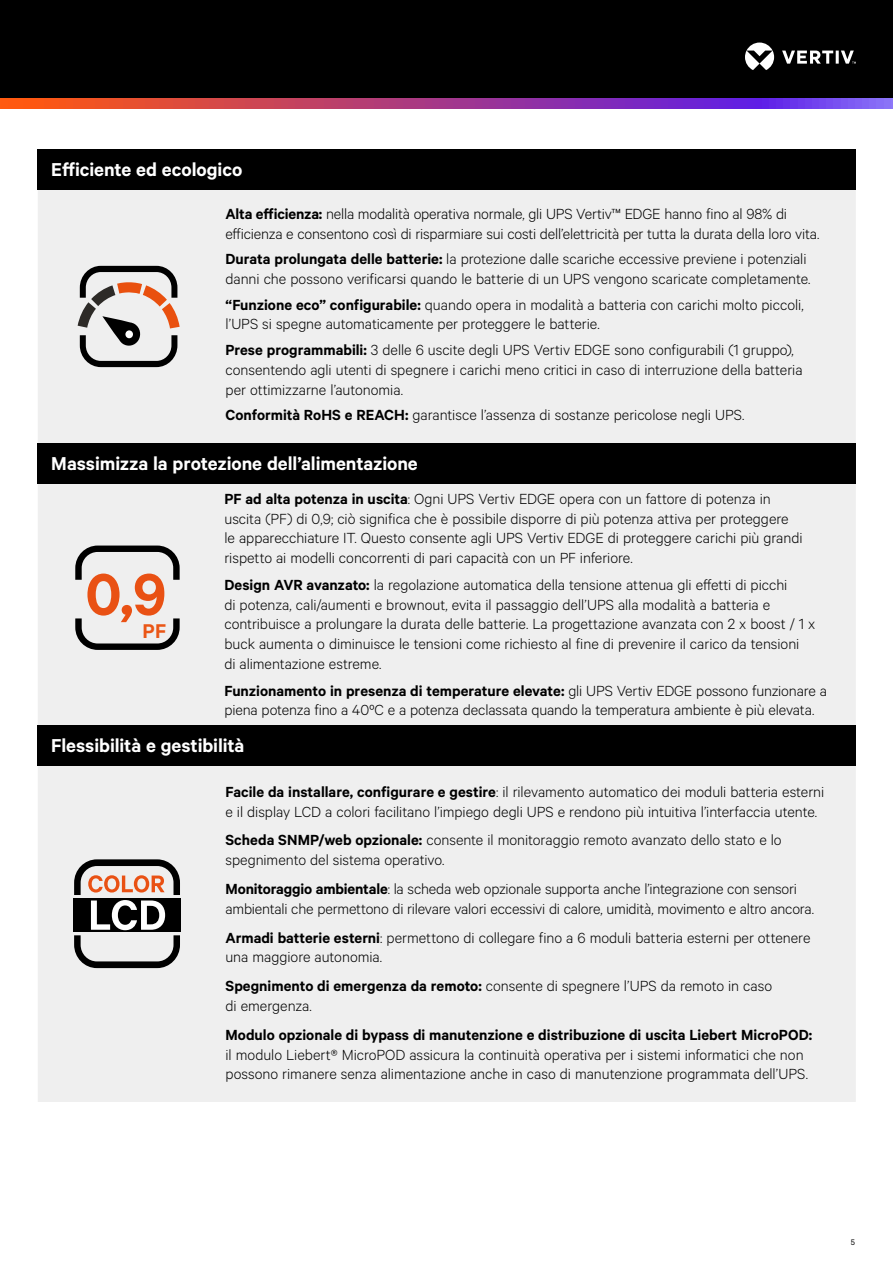
<style>
.page{position:relative;width:893px;height:1263px;background:#fff}
.page>*{position:absolute;margin:0;border:0;box-sizing:border-box;transform-origin:0 0}
.t1{font:600 66.3px "Calibre";color:#e95114}
.t2{font:600 22.35px "Calibre";color:#ea5616}
.t3{font:600 21px "Calibre";letter-spacing:-.005em;color:#fff}
.t4{font:300 16.5px/19.8px "Calibre";letter-spacing:-.005em;color:#000}
.t5{font:600 16.5px "Calibre";color:#000}
.t6{font:9px "Calibre";color:#000}
.s1{font-weight:600}
</style>
<div class="page">
<div style="left:0;top:0;width:893px;height:108px;background:#000"></div>
<svg style="left:745px;top:43px;width:111px;height:27px"></svg>
<svg style="left:0;top:98px;width:893px;height:11px"></svg>
<div style="left:38px;top:176px;width:818px;height:926px;background:#efefef"></div>
<div style="left:38px;top:149px;width:818px;height:41px;background:#000"></div>
<div style="left:38px;top:443px;width:818px;height:41px;background:#000"></div>
<div style="left:38px;top:725px;width:818px;height:41px;background:#000"></div>
<svg style="left:78px;top:266px;width:102px;height:101px"></svg>
<svg style="left:75px;top:545px;width:105px;height:35px"></svg>
<svg style="left:75px;top:618px;width:105px;height:32px"></svg>
<svg style="left:74px;top:859px;width:106px;height:109px"></svg>
<p class="t3" style="left:51px;top:157px;width:192px">Efficiente ed ecologico</p>
<p class="t4" style="left:225px;top:203px;width:595px"><span class="s1">Alta efficienza:</span> nella modalità operativa normale, gli UPS Vertiv™ EDGE hanno fino al 98% di efficienza e consentono così di risparmiare sui costi dell’elettricità per tutta la durata della loro vita.</p>
<p class="t4" style="left:225px;top:248px;width:587px"><span class="s1">Durata prolungata delle batterie:</span> la protezione dalle scariche eccessive previene i potenziali danni che possono verificarsi quando le batterie di un UPS vengono scaricate completamente.</p>
<p class="t4" style="left:225px;top:294px;width:580px"><span class="s1">“Funzione eco” configurabile:</span> quando opera in modalità a batteria con carichi molto piccoli, l’UPS si spegne automaticamente per proteggere le batterie.</p>
<p class="t4" style="left:225px;top:339px;width:579px"><span class="s1">Prese programmabili:</span> 3 delle 6 uscite degli UPS Vertiv EDGE sono configurabili (1 gruppo), consentendo agli utenti di spegnere i carichi meno critici in caso di interruzione della batteria per ottimizzarne l’autonomia.</p>
<p class="t4" style="left:225px;top:404px;width:521px"><span class="s1">Conformità RoHS e REACH:</span> garantisce l’assenza di sostanze pericolose negli UPS.</p>
<p class="t3" style="left:51px;top:451px;width:368px">Massimizza la protezione dell’alimentazione</p>
<h1 class="t1" style="left:85px;top:555px;width:83px">0,9</h1>
<h2 class="t2" style="left:143px;top:617px;width:25px">PF</h2>
<p class="t4" style="left:224px;top:488px;width:580px"><span class="s1">PF ad alta potenza in uscita</span>: Ogni UPS Vertiv EDGE opera con un fattore di potenza in uscita (PF) di 0,9; ciò significa che è possibile disporre di più potenza attiva per proteggere le apparecchiature IT. Questo consente agli UPS Vertiv EDGE di proteggere carichi più grandi rispetto ai modelli concorrenti di pari capacità con un PF inferiore.</p>
<p class="t4" style="left:224px;top:574px;width:592px"><span class="s1">Design AVR avanzato:</span> la regolazione automatica della tensione attenua gli effetti di picchi<br>di potenza, cali/aumenti e brownout, evita il passaggio dell’UPS alla modalità a batteria e contribuisce a prolungare la durata delle batterie. La progettazione avanzata con 2 x boost / 1 x buck aumenta o diminuisce le tensioni come richiesto al fine di prevenire il carico da tensioni<br>di alimentazione estreme.</p>
<p class="t4" style="left:224px;top:680px;width:604px"><span class="s1">Funzionamento in presenza di temperature elevate:</span> gli UPS Vertiv EDGE possono funzionare a piena potenza fino a 40ºC e a potenza declassata quando la temperatura ambiente è più elevata.</p>
<p class="t3" style="left:51px;top:733px;width:195px">Flessibilità e gestibilità</p>
<p class="t4" style="left:225px;top:781px;width:600px"><span class="s1">Facile da installare, configurare e gestire</span>: il rilevamento automatico dei moduli batteria esterni e il display LCD a colori facilitano l’impiego degli UPS e rendono più intuitiva l’interfaccia utente.</p>
<p class="t4" style="left:225px;top:829px;width:558px"><span class="s1">Scheda SNMP/web opzionale:</span> consente il monitoraggio remoto avanzato dello stato e lo spegnimento del sistema operativo.</p>
<p class="t4" style="left:225px;top:878px;width:590px"><span class="s1">Monitoraggio ambientale</span>: la scheda web opzionale supporta anche l’integrazione con sensori ambientali che permettono di rilevare valori eccessivi di calore, umidità, movimento e altro ancora.</p>
<p class="t4" style="left:225px;top:927px;width:586px"><span class="s1">Armadi batterie esterni</span>: permettono di collegare fino a 6 moduli batteria esterni per ottenere una maggiore autonomia.</p>
<p class="t4" style="left:225px;top:975px;width:548px"><span class="s1">Spegnimento di emergenza da remoto:</span> consente di spegnere l’UPS da remoto in caso di emergenza.</p>
<p class="t5" style="left:225px;top:1025px;width:588px">Modulo opzionale di bypass di manutenzione e distribuzione di uscita Liebert MicroPOD:</p>
<p class="t4" style="left:225px;top:1044px;width:584px">il modulo Liebert® MicroPOD assicura la continuità operativa per i sistemi informatici che non possono rimanere senza alimentazione anche in caso di manutenzione programmata dell’UPS.</p>
<p class="t6" style="left:851px;top:1236px;width:6px">5</p>
</div>
